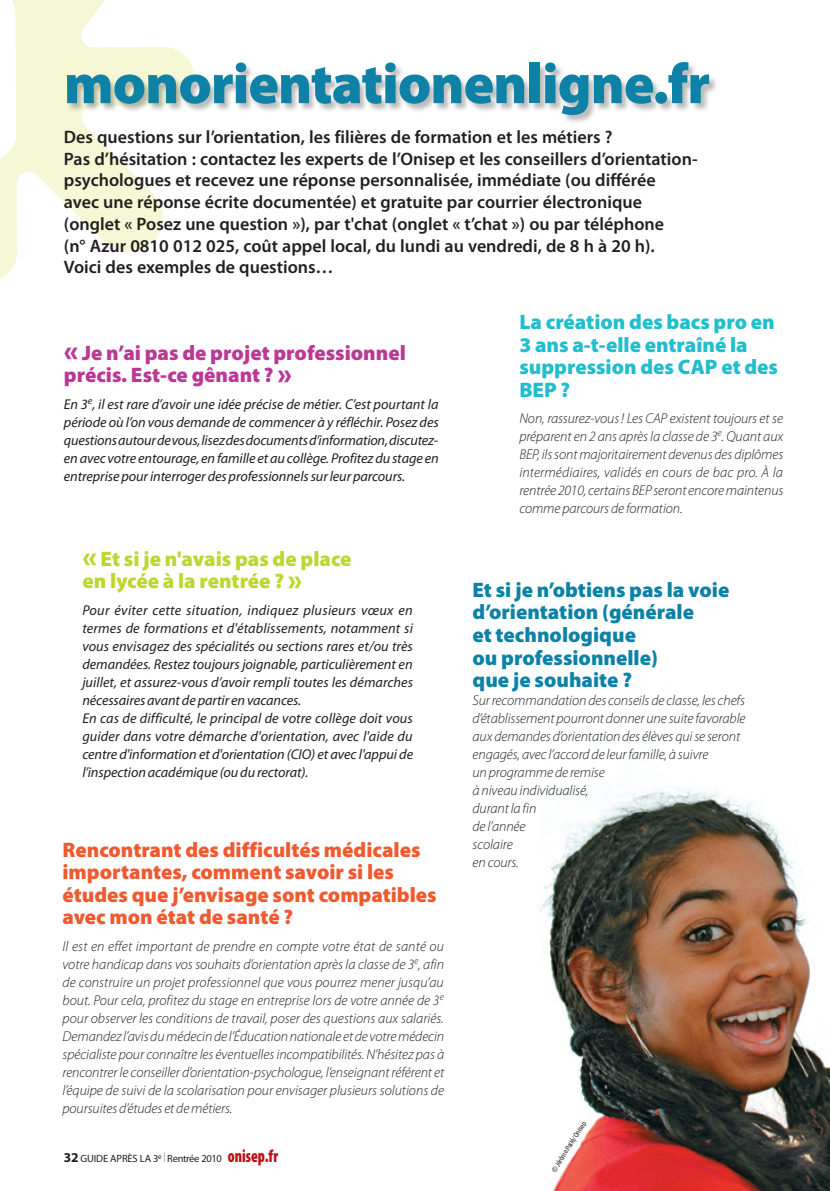
<style>
.page{position:relative;width:830px;height:1191px;background:#fff}
.page>*{position:absolute;margin:0;border:0;box-sizing:border-box;transform-origin:0 0}
.Titre_1_ouverture_bl{font:900 57px "Myriad Pro";letter-spacing:-.02em;color:#0d82a6}
.Questions_prunes{font:900 21px/22.5px "Myriad Pro";color:#f1592f}
.Questions_bleues{font:900 21px/22.5px "Myriad Pro";color:#0d82a6}
.Questions_bleues-2{font:900 21px/22.5px "Myriad Pro";color:#21bece}
.Questions_prunes-2{font:900 21px/22.5px "Myriad Pro";color:#ba3896}
.Questions_vertes{font:900 21px/22.5px "Myriad Pro";color:#bed630}
.Chapô{font:600 18px/21.8px "Myriad Pro";color:#231f20}
.Réponses_light_ita{font:italic 300 14.25px/18px "Myriad Pro";letter-spacing:-.005em;color:#231f20}
.Réponses_regular_i{font:italic 14.25px/18px "Myriad Pro";letter-spacing:-.005em;color:#231f20;text-align:justify}
.Réponses_regular_i-2{font:italic 300 14.25px/18px "Myriad Pro";letter-spacing:-.005em;color:#231f20;text-align:justify}
.t1{font:10.5px "Myriad Pro";letter-spacing:-.01em;color:#231f20}
.Crédit_photo{font:condensed 7.5px "ITC Franklin Gothic Std";color:#231f20}
.s1{font-size:30px}
.s2{font-weight:700;font-size:13.5px}
.s3{font-weight:300;font-size:13.5px}
.s4{font-weight:900;font-stretch:condensed;font-size:18px;color:#bb1018}
</style>
<div class="page">
<svg style="left:0;top:0;width:190px;height:279px"></svg>
<div style="left:66px;top:62px;width:652px;height:62px;background:#231f20;opacity:.3"></div>
<img style="left:540px;top:788px;width:289px;height:403px">
<p class="Titre_1_ouverture_bl" style="left:64px;top:46px;width:647px">monorientationenligne.fr</p>
<p class="Chapô" style="left:64px;top:125px;width:550px">Des questions sur l’orientation, les filières de formation et les métiers ?</p>
<p class="Chapô" style="left:64px;top:147px;width:635px">Pas d’hésitation : contactez les experts de l’Onisep et les conseillers d’orientation&shy;psychologues et recevez une réponse personnalisée, immédiate (ou différée</p>
<p class="Chapô" style="left:64px;top:191px;width:579px">avec une réponse écrite documentée) et gratuite par courrier électronique</p>
<p class="Chapô" style="left:64px;top:212px;width:601px">(onglet « Posez une question »), par t'chat (onglet « t’chat ») ou par téléphone</p>
<p class="Chapô" style="left:64px;top:234px;width:592px">(n° Azur 0810 012 025, coût appel local, du lundi au vendredi, de 8 h à 20 h).</p>
<p class="Chapô" style="left:64px;top:256px;width:271px">Voici des exemples de questions…</p>
<p class="Questions_prunes-2" style="left:64px;top:341px;width:343px"><span class="s1">«</span> Je n’ai pas de projet professionnel précis. Est-ce gênant ? <span class="s1">»</span></p>
<p class="Réponses_regular_i" style="left:64px;top:395px;width:376px">En 3<sup>e</sup>, il est rare d’avoir une idée précise de métier. C’est pourtant la période où l’on vous demande de commencer à y réfléchir. Posez des questions autour de vous, lisez des documents d’information, discutez&shy;en avec votre entourage, en famille et au collège. Profitez du stage en entreprise pour interroger des professionnels sur leur parcours.</p>
<p class="Questions_vertes" style="left:82px;top:546px;width:270px"><span class="s1">«</span> Et si je n'avais pas de place en lycée à la rentrée ? <span class="s1">»</span></p>
<p class="Réponses_regular_i" style="left:82px;top:600px;width:332px">Pour éviter cette situation, indiquez plusieurs vœux en termes de formations et d'établissements, notamment si vous envisagez des spécialités ou sections rares et/ou très demandées. Restez toujours joignable, particulièrement en juillet, et assurez-vous d’avoir rempli toutes les démarches nécessaires avant de partir en vacances.</p>
<p class="Réponses_regular_i" style="left:82px;top:708px;width:332px">En cas de difficulté, le principal de votre collège doit vous guider dans votre démarche d'orientation, avec l'aide du centre d'information et d'orientation (CIO) et avec l'appui de l’inspection académique (ou du rectorat).</p>
<p class="Questions_prunes" style="left:62px;top:837px;width:375px">Rencontrant des difficultés médicales importantes, comment savoir si les études que j’envisage sont compatibles avec mon état de santé ?</p>
<p class="Réponses_light_ita" style="left:62px;top:936px;width:383px;text-align:justify">Il est en effet important de prendre en compte votre état de santé ou votre handicap dans vos souhaits d’orientation après la classe de 3<sup>e</sup>, afin de construire un projet professionnel que vous pourrez mener jusqu’au bout. Pour cela, profitez du stage en entreprise lors de votre année de 3<sup>e </sup>pour observer les conditions de travail, poser des questions aux salariés.<br>Demandez l’avis du médecin de l’Éducation nationale et de votre médecin spécialiste pour connaître les éventuelles incompatibilités. N’hésitez pas à rencontrer le conseiller d’orientation-psychologue, l’enseignant référent et l’équipe de suivi de la scolarisation pour envisager plusieurs solutions de poursuites d’études et de métiers.</p>
<p class="t1" style="left:64px;top:1152px;width:216px"><span class="s2">32</span> GUIDE APRÈS LA 3<sup>E</sup> <span class="s3">l</span> RENTRÉE 2010 <span class="s4">onisep.fr</span></p>
<p class="Questions_bleues-2" style="left:519px;top:310px;width:260px">La création des bacs pro en<br>3 ans a-t-elle entraîné la suppression des CAP et des<br>BEP ?</p>
<p class="Réponses_regular_i-2" style="left:519px;top:409px;width:265px">Non, rassurez-vous! Les CAP existent toujours et se préparent en 2 ans après la classe de 3<sup>e</sup>. Quant aux BEP, ils sont majoritairement devenus des diplômes intermédiaires, validés en cours de bac pro. À la rentrée 2010, certains BEP seront encore maintenus comme parcours de formation.</p>
<p class="Questions_bleues" style="left:472px;top:578px;width:258px">Et si je n’obtiens pas la voie d’orientation (générale<br>et technologique<br>ou professionnelle)<br>que je souhaite ?</p>
<p class="Réponses_light_ita" style="left:472px;top:691px;width:274px">Sur recommandation des conseils de classe, les chefs d’établissement pourront donner une suite favorable aux demandes d’orientation des élèves qui se seront engagés, avec l’accord de leur famille, à suivre<br>un programme de remise<br>à niveau individualisé,</p>
<p class="Réponses_light_ita" style="left:472px;top:799px;width:65px">durant la fin de l’année</p>
<p class="Réponses_light_ita" style="left:472px;top:835px;width:42px">scolaire</p>
<p class="Réponses_light_ita" style="left:472px;top:853px;width:48px">en cours.</p>
<p class="Crédit_photo" style="left:549px;top:1169px;width:60px;rotate:-58deg">© Jérôme Pallé/Onisep</p>
</div>
